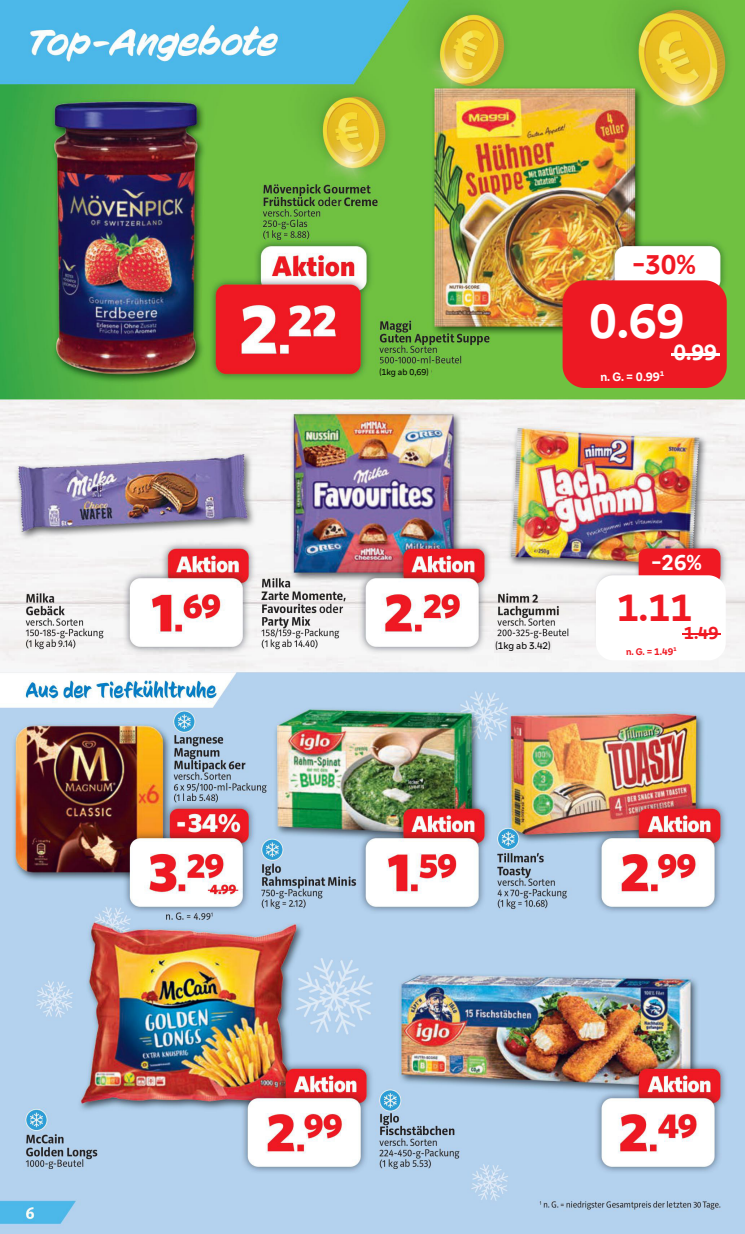
<style>
.page{position:relative;width:745px;height:1234px;background:#fff}
.page>*{position:absolute;margin:0;border:0;box-sizing:border-box;transform-origin:0 0}
.t1{font:700 49.65px "Genos GFG";color:#fff}
.t2{font:700 39.3px "Genos GFG";color:#f01923}
.t3{font:700 28.05px "Genos GFG";color:#f01923}
.t4{font:700 22.2px "Genos GFG";color:#fff}
.t5{font:700 12.6px "Genos GFG";color:#fff}
.t6{font:9.9px "Genos GFG";color:#000}
.t7{font:700 9.9px "Genos GFG";color:#f01923}
.t8{font:8.85px "Genos GFG";color:#000}
</style>
<div class="page">
<img style="left:0;top:0;width:744px;height:1233px">
<svg style="left:595px;top:548px;width:130px;height:112px"></svg>
<hr style="left:681px;top:633px;width:38px;height:1px;background:#f01923">
<div style="left:494px;top:638px;width:57px;height:14px;background:#f0eeef"></div>
<svg style="left:562px;top:246px;width:164px;height:142px"></svg>
<hr style="left:670px;top:353px;width:48px;height:2px;background:#fff">
<div style="left:378px;top:366px;width:52px;height:12px;background:#71c141"></div>
<p class="t8" style="left:379px;top:367px;width:51px">(1kg ab 0,69)</p>
<h3 class="t3" style="left:632px;top:248px;width:65px">-30%</h3>
<h1 class="t1" style="left:588px;top:292px;width:129px">0.69<sub>0.99</sub></h1>
<p class="t5" style="left:600px;top:369px;width:65px">n. G. = 0.99¹</p>
<p class="t6" style="left:495px;top:640px;width:56px">(1kg ab 3.42)</p>
<h3 class="t4" style="left:651px;top:550px;width:52px">-26%</h3>
<h2 class="t2" style="left:616px;top:584px;width:103px">1.11<sub>1.49</sub></h2>
<p class="t7" style="left:625px;top:645px;width:52px">n. G. = 1.49¹</p>
</div>
